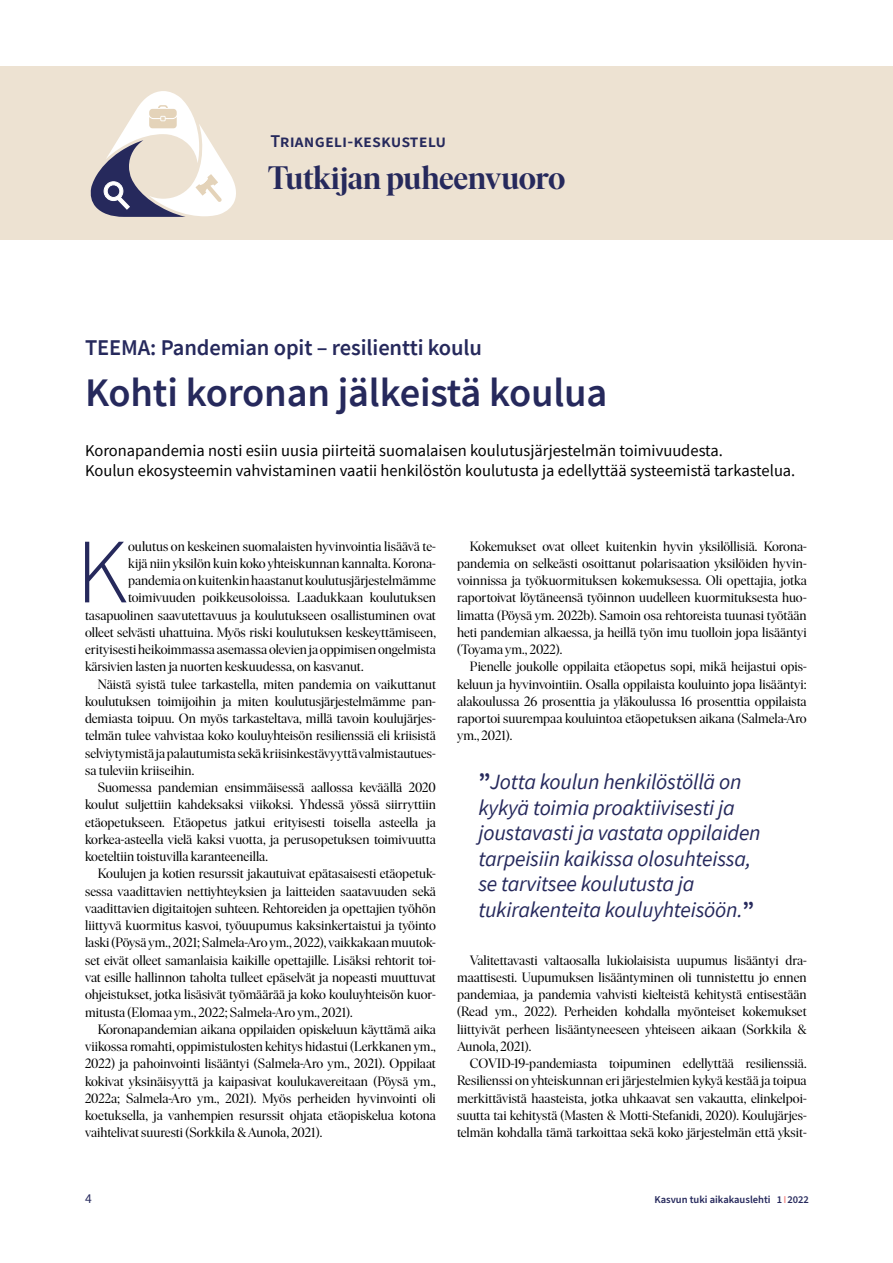
<style>
.page{position:relative;width:893px;height:1263px;background:#fff}
.page>*{position:absolute;margin:0;border:0;box-sizing:border-box;transform-origin:0 0}
.t1{font:300 92.1px "Source Sans Pro";color:#26295c}
.t2{font:600 40.5px "Source Sans Pro";letter-spacing:-.005em;color:#26295c}
.t3{font:600 32.4px "Ivar Display";letter-spacing:-.01em;color:#26295c}
.t4{font:600 22.5px "Source Sans Pro";letter-spacing:-.005em;color:#26295c}
.t5{font:italic 21.75px/25.5px "Source Sans Pro";letter-spacing:-.01em;color:#26295c}
.t6{font:600 18px "Source Sans Pro";letter-spacing:.005em;color:#26295c}
.t7{font:16.5px/19.8px "Source Sans Pro";color:#000}
.t8{font:13.5px/17.2px "Ivar Display";color:#000;text-align:justify}
.t9{font:13.5px "Source Sans Pro";color:#26295c}
.t10{font:600 10.5px "Source Sans Pro";color:#26295c}
.s1{font-weight:700;font-style:normal;font-size:22.5px}
.s2{font-weight:700;font-style:normal}
.s3{color:#f18e8d}
</style>
<div class="page">
<div style="left:0;top:67px;width:893px;height:173px;background:#ede2d2"></div>
<svg style="left:90px;top:91px;width:146px;height:126px"></svg>
<h3 class="t6" style="left:270px;top:129px;width:177px">Triangeli-keskustelu</h3>
<h3 class="t3" style="left:268px;top:161px;width:299px">Tutkijan puheenvuoro</h3>
<h3 class="t4" style="left:85px;top:333px;width:399px">TEEMA: Pandemian opit – resilientti koulu</h3>
<h2 class="t2" style="left:85px;top:366px;width:524px">Kohti koronan jälkeistä koulua</h2>
<p class="t7" style="left:85px;top:441px;width:712px">Koronapandemia nosti esiin uusia piirteitä suomalaisen koulutusjärjestelmän toimivuudesta.<br>Koulun ekosysteemin vahvistaminen vaatii henkilöstön koulutusta ja edellyttää systeemistä tarkastelua.</p>
<h1 class="t1" style="left:76px;top:515px;width:53px">K</h1>
<p class="t8" style="left:128px;top:538px;width:309px">oulutus on keskeinen suomalaisten hyvinvointia lisäävä te-</p>
<p class="t8" style="left:128px;top:555px;width:309px">kijä niin yksilön kuin koko yhteiskunnan kannalta. Korona-</p>
<p class="t8" style="left:128px;top:572px;width:309px">pandemia on kuitenkin haastanut koulutusjärjestelmämme</p>
<p class="t8" style="left:128px;top:589px;width:309px">toimivuuden poikkeusoloissa. Laadukkaan koulutuksen</p>
<p class="t8" style="left:85px;top:607px;width:352px">tasapuolinen saavutettavuus ja koulutukseen osallistuminen ovat</p>
<p class="t8" style="left:85px;top:624px;width:352px">olleet selvästi uhattuina. Myös riski koulutuksen keskeyttämiseen,</p>
<p class="t8" style="left:85px;top:641px;width:352px">erityisesti heikoimmassa asemassa olevien ja oppimisen ongelmista</p>
<p class="t8" style="left:85px;top:658px;width:280px">kärsivien lasten ja nuorten keskuudessa, on kasvanut.</p>
<p class="t8" style="left:98px;top:676px;width:340px">Näistä syistä tulee tarkastella, miten pandemia on vaikuttanut</p>
<p class="t8" style="left:85px;top:693px;width:352px">koulutuksen toimijoihin ja miten koulutusjärjestelmämme pan-</p>
<p class="t8" style="left:85px;top:710px;width:352px">demiasta toipuu. On myös tarkasteltava, millä tavoin koulujärjes-</p>
<p class="t8" style="left:85px;top:727px;width:352px">telmän tulee vahvistaa koko kouluyhteisön resilienssiä eli kriisistä</p>
<p class="t8" style="left:85px;top:745px;width:352px">selviytymistä ja palautumista sekä kriisinkestävyyttä valmistautues-</p>
<p class="t8" style="left:85px;top:762px;width:111px">sa tuleviin kriiseihin.</p>
<p class="t8" style="left:98px;top:779px;width:340px">Suomessa pandemian ensimmäisessä aallossa keväällä 2020</p>
<p class="t8" style="left:85px;top:796px;width:352px">koulut suljettiin kahdeksaksi viikoksi. Yhdessä yössä siirryttiin</p>
<p class="t8" style="left:85px;top:814px;width:352px">etäopetukseen. Etäopetus jatkui erityisesti toisella asteella ja</p>
<p class="t8" style="left:85px;top:831px;width:352px">korkea-asteella vielä kaksi vuotta, ja perusopetuksen toimivuutta</p>
<p class="t8" style="left:85px;top:848px;width:184px">koeteltiin toistuvilla karanteeneilla.</p>
<p class="t8" style="left:98px;top:865px;width:340px">Koulujen ja kotien resurssit jakautuivat epätasaisesti etäopetuk-</p>
<p class="t8" style="left:85px;top:883px;width:352px">sessa vaadittavien nettiyhteyksien ja laitteiden saatavuuden sekä</p>
<p class="t8" style="left:85px;top:900px;width:352px">vaadittavien digitaitojen suhteen. Rehtoreiden ja opettajien työhön</p>
<p class="t8" style="left:85px;top:917px;width:352px">liittyvä kuormitus kasvoi, työuupumus kaksinkertaistui ja työinto</p>
<p class="t8" style="left:85px;top:934px;width:352px">laski (Pöysä ym., 2021; Salmela-Aro ym., 2022), vaikkakaan muutok-</p>
<p class="t8" style="left:85px;top:952px;width:352px">set eivät olleet samanlaisia kaikille opettajille. Lisäksi rehtorit toi-</p>
<p class="t8" style="left:85px;top:969px;width:352px">vat esille hallinnon taholta tulleet epäselvät ja nopeasti muuttuvat</p>
<p class="t8" style="left:85px;top:986px;width:352px">ohjeistukset, jotka lisäsivät työmäärää ja koko kouluyhteisön kuor-</p>
<p class="t8" style="left:85px;top:1003px;width:269px">mitusta (Elomaa ym., 2022; Salmela-Aro ym., 2021).</p>
<p class="t8" style="left:98px;top:1021px;width:340px">Koronapandemian aikana oppilaiden opiskeluun käyttämä aika</p>
<p class="t8" style="left:85px;top:1038px;width:352px">viikossa romahti, oppimistulosten kehitys hidastui (Lerkkanen ym.,</p>
<p class="t8" style="left:85px;top:1055px;width:352px">2022) ja pahoinvointi lisääntyi (Salmela-Aro ym., 2021). Oppilaat</p>
<p class="t8" style="left:85px;top:1072px;width:352px">kokivat yksinäisyyttä ja kaipasivat koulukavereitaan (Pöysä ym.,</p>
<p class="t8" style="left:85px;top:1090px;width:352px">2022a; Salmela-Aro ym., 2021). Myös perheiden hyvinvointi oli</p>
<p class="t8" style="left:85px;top:1107px;width:352px">koetuksella, ja vanhempien resurssit ohjata etäopiskelua kotona</p>
<p class="t8" style="left:85px;top:1124px;width:239px">vaihtelivat suuresti (Sorkkila &amp; Aunola, 2021).</p>
<p class="t8" style="left:457px;top:538px;width:351px;text-indent:13px">Kokemukset ovat olleet kuitenkin hyvin yksilöllisiä. Korona&shy;pandemia on selkeästi osoittanut polarisaation yksilöiden hyvin&shy;voinnissa ja työkuormituksen kokemuksessa. Oli opettajia, jotka raportoivat löytäneensä työinnon uudelleen kuormituksesta huo&shy;limatta (Pöysä ym. 2022b). Samoin osa rehtoreista tuunasi työtään heti pandemian alkaessa, ja heillä työn imu tuolloin jopa lisääntyi (Toyama ym., 2022).</p>
<p class="t8" style="left:457px;top:658px;width:351px;text-indent:13px">Pienelle joukolle oppilaita etäopetus sopi, mikä heijastui opis&shy;keluun ja hyvinvointiin. Osalla oppilaista kouluinto jopa lisääntyi: alakoulussa 26 prosenttia ja yläkoulussa 16 prosenttia oppilaista raportoi suurempaa kouluintoa etäopetuksen aikana (Salmela-Aro ym., 2021).</p>
<h3 class="t5" style="left:478px;top:769px;width:284px"><span class="s1">”</span>Jotta koulun henkilöstöllä on kykyä toimia proaktiivisesti ja joustavasti ja vastata oppilaiden tarpeisiin kaikissa olosuhteissa, se tarvitsee koulutusta ja tukirakenteita kouluyhteisöön.<span class="s2">”</span></h3>
<p class="t8" style="left:457px;top:952px;width:351px;text-indent:13px">Valitettavasti valtaosalla lukiolaisista uupumus lisääntyi dra&shy;maattisesti. Uupumuksen lisääntyminen oli tunnistettu jo ennen pandemiaa, ja pandemia vahvisti kielteistä kehitystä entisestään (Read ym., 2022). Perheiden kohdalla myönteiset kokemukset liittyivät perheen lisääntyneeseen yhteiseen aikaan (Sorkkila &amp; Aunola, 2021).</p>
<p class="t8" style="left:457px;top:1055px;width:351px;text-indent:13px">COVID-19-pandemiasta toipuminen edellyttää resilienssiä.<br>Resilienssi on yhteiskunnan eri järjestelmien kykyä kestää ja toipua merkittävistä haasteista, jotka uhkaavat sen vakautta, elinkelpoi&shy;suutta tai kehitystä (Masten &amp; Motti-Stefanidi, 2020). Koulujärjes&shy;telmän kohdalla tämä tarkoittaa sekä koko järjestelmän että yksit-</p>
<p class="t9" style="left:85px;top:1190px;width:8px">4</p>
<p class="t10" style="left:654px;top:1193px;width:156px">Kasvun tuki aikakauslehti 1 <span class="s3">I</span> 2022</p>
</div>
